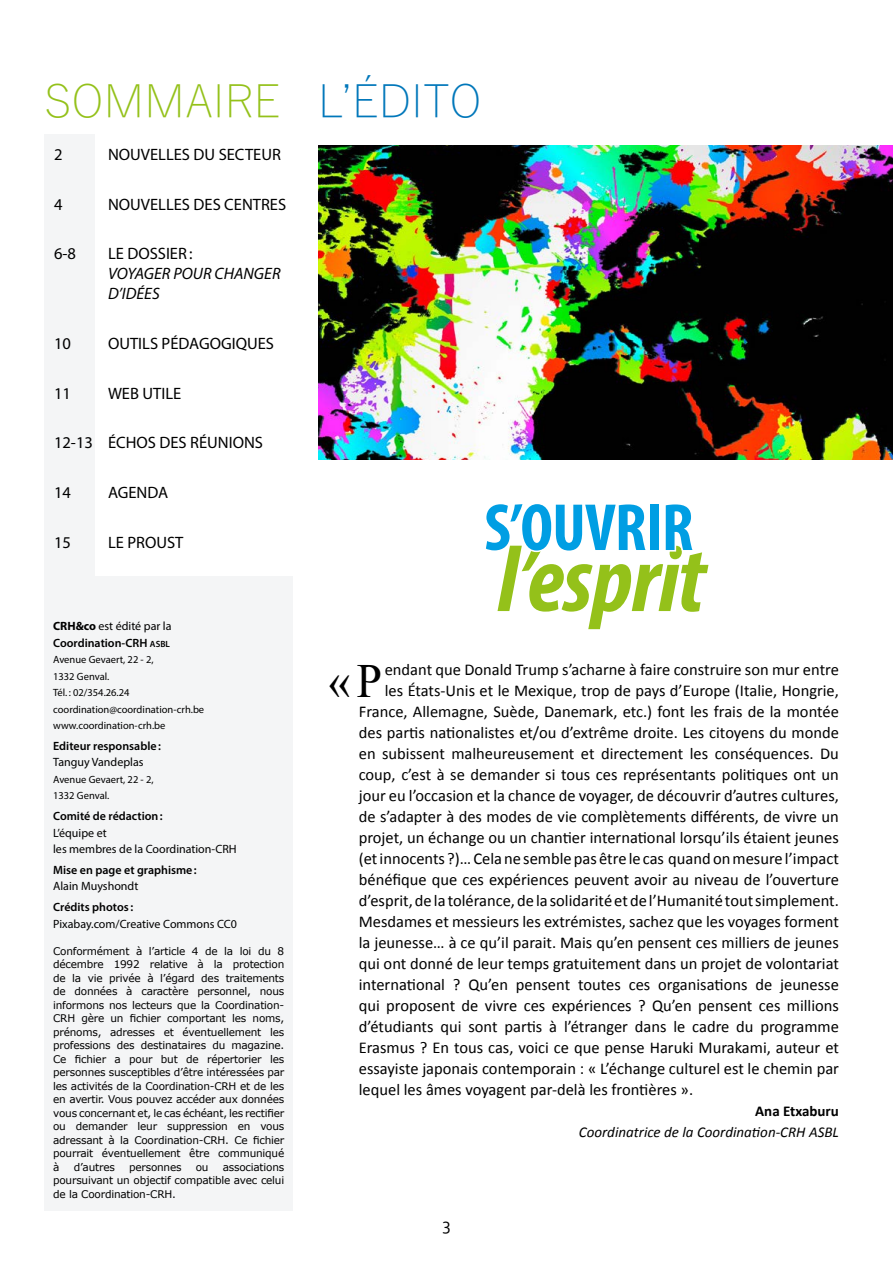
<style>
.page{position:relative;width:893px;height:1263px;background:#fff}
.page>*{position:absolute;margin:0;border:0;box-sizing:border-box;transform-origin:0 0}
.t1{font:italic 700 condensed 94.5px "Myriad Pro";letter-spacing:-.01em;color:#94c11a}
.t2{font:700 condensed 67.2px "Myriad Pro";color:#009ee3}
.t3{font:47.7px "Times New Roman";color:#000;scale:.95 1}
.t4{font:300 45px "Yu Gothic";letter-spacing:.01em;color:#94c11a}
.t5{font:300 45px "Yu Gothic";letter-spacing:.01em;color:#0077ba}
.t6{font:18px "Corbel";color:#000}
.t7{font:16.5px "Calibri";color:#000}
.t8{font:16.5px "Myriad Pro";color:#000}
.t9{font:italic 16.5px/19.8px "Myriad Pro";color:#000}
.t10{font:italic 15px "Calibri";color:#000}
.t11{font:700 15px "Calibri";color:#000}
.t12{font:600 12px/16.5px "Myriad Pro";color:#000}
.t13{font:12px/16.5px "Myriad Pro";color:#000}
.t14{font:10.5px/13.5px "Verdana";letter-spacing:-.02em;color:#000;text-align:justify}
.t15{font:10.5px/16.5px "Myriad Pro";color:#000}
.s1{font-weight:700}
.s2{font-weight:400}
.s3{font-size:9px}
</style>
<div class="page">
<div style="left:45px;top:134px;width:50px;height:443px;background:#f4f5f6"></div>
<div style="left:45px;top:577px;width:248px;height:634px;background:#f4f5f6"></div>
<img style="left:318px;top:145px;width:575px;height:314px">
<h3 class="t4" style="left:45px;top:60px;width:237px">SOMMAIRE</h3>
<p class="t8" style="left:54px;top:144px;width:10px">2</p>
<p class="t8" style="left:108px;top:144px;width:174px">NOUVELLES DU SECTEUR</p>
<p class="t8" style="left:54px;top:194px;width:10px">4</p>
<p class="t8" style="left:108px;top:194px;width:180px">NOUVELLES DES CENTRES</p>
<p class="t8" style="left:54px;top:244px;width:23px">6-8</p>
<p class="t8" style="left:108px;top:244px;width:86px">LE DOSSIER:</p>
<p class="t9" style="left:108px;top:264px;width:174px">VOYAGER POUR CHANGER<br>D’IDÉES</p>
<p class="t8" style="left:54px;top:333px;width:18px">10</p>
<p class="t8" style="left:108px;top:333px;width:168px">OUTILS PÉDAGOGIQUES</p>
<p class="t8" style="left:54px;top:383px;width:18px">11</p>
<p class="t8" style="left:108px;top:383px;width:75px">WEB UTILE</p>
<p class="t8" style="left:54px;top:433px;width:211px">12-13 ÉCHOS DES RÉUNIONS</p>
<p class="t8" style="left:54px;top:482px;width:18px">14</p>
<p class="t8" style="left:108px;top:482px;width:62px">AGENDA</p>
<p class="t8" style="left:54px;top:532px;width:18px">15</p>
<p class="t8" style="left:108px;top:532px;width:77px">LE PROUST</p>
<p class="t12" style="left:53px;top:617px;width:120px"><span class="s1">CRH&amp;co</span> <span class="s2">est édité par la<br></span>Coordination-CRH <span class="s3">ASBL</span></p>
<p class="t15" style="left:53px;top:651px;width:153px">Avenue Gevaert, 22 - 2,<br>1332 Genval.<br>Tél. : 02/354.26.24 coordination@coordination-crh.be www.coordination-crh.be</p>
<p class="t12" style="left:53px;top:737px;width:109px">Editeur responsable:</p>
<p class="t13" style="left:53px;top:754px;width:92px">Tanguy Vandeplas</p>
<p class="t15" style="left:53px;top:771px;width:102px">Avenue Gevaert, 22 - 2,<br>1332 Genval.</p>
<p class="t12" style="left:53px;top:807px;width:111px">Comité de rédaction:</p>
<p class="t13" style="left:53px;top:824px;width:185px">L’équipe et<br>les membres de la Coordination-CRH</p>
<p class="t12" style="left:53px;top:861px;width:145px">Mise en page et graphisme:</p>
<p class="t13" style="left:53px;top:878px;width:87px">Alain Muyshondt</p>
<p class="t12" style="left:53px;top:898px;width:82px">Crédits photos :</p>
<p class="t13" style="left:53px;top:915px;width:185px">Pixabay.com/Creative Commons CC0</p>
<p class="t14" style="left:53px;top:944px;width:233px">Conformément à l’article 4 de la loi du 8 décembre 1992 relative à la protection de la vie privée à l’égard des traitements de données à caractère personnel, nous informons nos lecteurs que la Coordination-CRH gère un fichier comportant les noms, prénoms, adresses et éventuellement les professions des destinataires du magazine.<br>Ce fichier a pour but de répertorier les personnes susceptibles d’être intéressées par les activités de la Coordination-CRH et de les en avertir. Vous pouvez accéder aux données vous concernant et, le cas échéant, les rectifier ou demander leur suppression en vous adressant à la Coordination-CRH. Ce fichier pourrait éventuellement être communiqué à</p>
<p class="t14" style="left:74px;top:1160px;width:43px">d’autres</p>
<p class="t14" style="left:129px;top:1160px;width:54px">personnes</p>
<p class="t14" style="left:196px;top:1160px;width:14px">ou</p>
<p class="t14" style="left:53px;top:1160px;width:233px;text-indent:170px">associations poursuivant un objectif compatible avec celui de la Coordination-CRH.</p>
<h3 class="t5" style="left:318px;top:60px;width:165px">L’ÉDITO</h3>
<h2 class="t2" style="left:484px;top:486px;width:157px">S’OUVRIR</h2>
<h1 class="t1" style="left:498px;top:521px;width:209px">l’esprit</h1>
<p class="t7" style="left:385px;top:658px;width:456px">endant que Donald Trump s’acharne à faire construire son mur entre</p>
<p class="t7" style="left:385px;top:679px;width:456px">les États-Unis et le Mexique, trop de pays d’Europe (Italie, Hongrie,</p>
<p class="t7" style="left:359px;top:700px;width:482px">France, Allemagne, Suède, Danemark, etc.) font les frais de la montée</p>
<p class="t7" style="left:359px;top:721px;width:482px">des partis nationalistes et/ou d’extrême droite. Les citoyens du monde</p>
<p class="t7" style="left:359px;top:742px;width:482px">en subissent malheureusement et directement les conséquences. Du</p>
<p class="t7" style="left:359px;top:763px;width:482px">coup, c’est à se demander si tous ces représentants politiques ont un</p>
<p class="t7" style="left:359px;top:784px;width:482px">jour eu l’occasion et la chance de voyager, de découvrir d’autres cultures,</p>
<p class="t7" style="left:359px;top:805px;width:482px">de s’adapter à des modes de vie complètements différents, de vivre un</p>
<p class="t7" style="left:359px;top:826px;width:482px">projet, un échange ou un chantier international lorsqu’ils étaient jeunes</p>
<p class="t7" style="left:359px;top:847px;width:482px">(et innocents ?)… Cela ne semble pas être le cas quand on mesure l’impact</p>
<p class="t7" style="left:359px;top:868px;width:482px">bénéfique que ces expériences peuvent avoir au niveau de l’ouverture</p>
<p class="t7" style="left:359px;top:889px;width:482px">d’esprit, de la tolérance, de la solidarité et de l’Humanité tout simplement.</p>
<p class="t7" style="left:359px;top:910px;width:482px">Mesdames et messieurs les extrémistes, sachez que les voyages forment</p>
<p class="t7" style="left:359px;top:931px;width:482px">la jeunesse… à ce qu’il parait. Mais qu’en pensent ces milliers de jeunes</p>
<p class="t7" style="left:359px;top:952px;width:482px">qui ont donné de leur temps gratuitement dans un projet de volontariat</p>
<p class="t7" style="left:359px;top:973px;width:482px">international ? Qu’en pensent toutes ces organisations de jeunesse</p>
<p class="t7" style="left:359px;top:994px;width:482px">qui proposent de vivre ces expériences ? Qu’en pensent ces millions</p>
<p class="t7" style="left:359px;top:1015px;width:482px">d’étudiants qui sont partis à l’étranger dans le cadre du programme</p>
<p class="t7" style="left:359px;top:1036px;width:482px">Erasmus ? En tous cas, voici ce que pense Haruki Murakami, auteur et</p>
<p class="t7" style="left:359px;top:1057px;width:482px">essayiste japonais contemporain : « L’échange culturel est le chemin par</p>
<p class="t7" style="left:359px;top:1078px;width:336px">lequel les âmes voyagent par-delà les frontières ».</p>
<p class="t11" style="left:755px;top:1100px;width:85px">Ana Etxaburu</p>
<p class="t10" style="left:579px;top:1121px;width:261px">Coordinatrice de la Coordination-CRH ASBL</p>
<h3 class="t3" style="left:328px;top:647px;width:58px">«P</h3>
<p class="t6" style="left:442px;top:1213px;width:10px">3</p>
</div>
